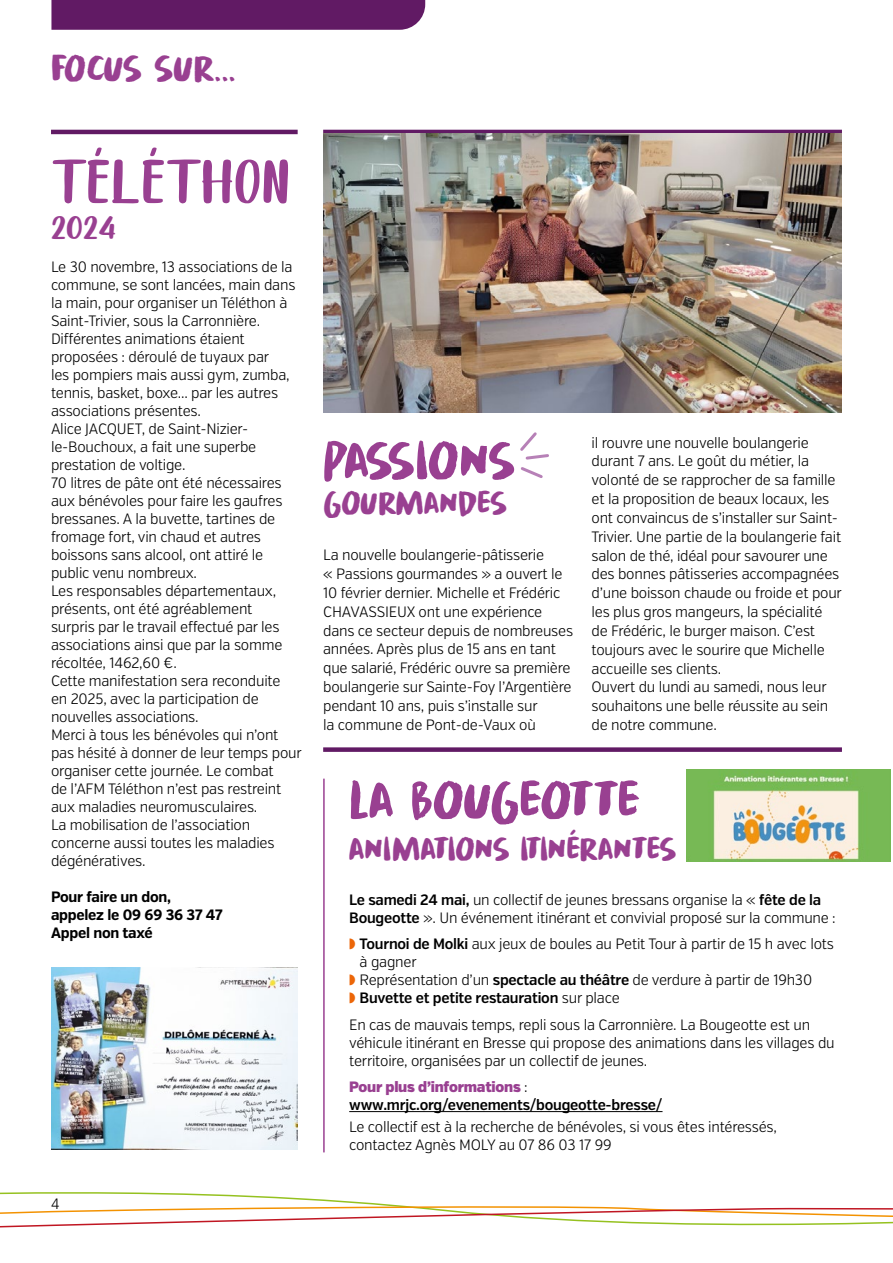
<style>
.page{position:relative;width:893px;height:1263px;background:#fff}
.page>*{position:absolute;margin:0;border:0;box-sizing:border-box;transform-origin:0 0}
.t1{font:58.5px "Chocolate DRINK DEMO";letter-spacing:.01em;color:#994091}
.t2{font:55.5px "Downhill Dive DEMO";letter-spacing:-.02em;color:#994091}
.t3{font:40.5px "Chocolate DRINK DEMO";color:#994091}
.t4{font:39px "Downhill Dive DEMO";letter-spacing:-.02em;color:#994091}
.t5{font:34.5px "Downhill Dive DEMO";letter-spacing:-.005em;color:#994091}
.t6{font:300 15px/18px "Verb Cond";letter-spacing:-.015em;color:#000}
.t7{font:600 15px/18px "Verb Cond";letter-spacing:-.015em;color:#000}
.t8{font:700 15px/18px "Verb Cond";letter-spacing:-.015em;color:#000}
.s1{font-weight:600}
.s2{color:#ec6608}
.s3{font-weight:300}
.s4{font-weight:900;color:#994091}
</style>
<div class="page">
<svg style="left:0;top:1192px;width:233px;height:3px"></svg>
<svg style="left:0;top:1195px;width:893px;height:33px"></svg>
<div style="left:51px;top:0;width:374px;height:30px;background:#611a64"></div>
<svg style="left:323px;top:130px;width:519px;height:4px;fill:#611a64"></svg>
<div style="left:323px;top:747px;width:519px;height:5px;background:#611a64"></div>
<hr style="left:51px;top:130px;width:247px;height:4px;background:#611a64">
<hr style="left:349px;top:1111px;width:313px;height:1px;background:#000">
<hr style="left:323px;top:779px;width:2px;height:373px;background:#994091">
<img style="left:51px;top:967px;width:247px;height:183px">
<svg style="left:520px;top:432px;width:29px;height:46px"></svg>
<img style="left:323px;top:134px;width:519px;height:278px">
<img style="left:687px;top:769px;width:204px;height:92px">
<h3 class="t4" style="left:51px;top:46px;width:186px">Focus sur...</h3>
<h1 class="t1" style="left:51px;top:146px;width:240px">T ÉLÉT HON</h1>
<h3 class="t3" style="left:51px;top:199px;width:67px">2024</h3>
<p class="t6" style="left:51px;top:258px;width:252px">Le 30 novembre, 13 associations de la commune, se sont lancées, main dans la main, pour organiser un Téléthon à Saint-Trivier, sous la Carronnière.<br>Différentes animations étaient proposées : déroulé de tuyaux par<br>les pompiers mais aussi gym, zumba, tennis, basket, boxe... par les autres associations présentes.<br>Alice JACQUET, de Saint-Nizier&shy;le-Bouchoux, a fait une superbe prestation de voltige.<br>70 litres de pâte ont été nécessaires aux bénévoles pour faire les gaufres bressanes. A la buvette, tartines de fromage fort, vin chaud et autres boissons sans alcool, ont attiré le public venu nombreux.<br>Les responsables départementaux, présents, ont été agréablement<br>surpris par le travail effectué par les associations ainsi que par la somme récoltée, 1462,60 €.<br>Cette manifestation sera reconduite<br>en 2025, avec la participation de nouvelles associations.<br>Merci à tous les bénévoles qui n’ont pas hésité à donner de leur temps pour organiser cette journée. Le combat<br>de l’AFM Téléthon n’est pas restreint aux maladies neuromusculaires.<br>La mobilisation de l’association concerne aussi toutes les maladies dégénératives.</p>
<p class="t8" style="left:51px;top:888px;width:173px">Pour faire un don, appelez le 09 69 36 37 47<br>Appel non taxé</p>
<p class="t6" style="left:51px;top:1195px;width:10px">4</p>
<h2 class="t2" style="left:323px;top:429px;width:194px">Passions</h2>
<h3 class="t5" style="left:323px;top:483px;width:185px">gourmandes</h3>
<p class="t6" style="left:323px;top:545px;width:251px;line-height:18.9px">La nouvelle boulangerie-pâtisserie<br>« Passions gourmandes » a ouvert le 10 février dernier. Michelle et Frédéric CHAVASSIEUX ont une expérience dans ce secteur depuis de nombreuses années. Après plus de 15 ans en tant que salarié, Frédéric ouvre sa première boulangerie sur Sainte-Foy l’Argentière pendant 10 ans, puis s’installe sur<br>la commune de Pont-de-Vaux où</p>
<p class="t6" style="left:592px;top:433px;width:252px;line-height:18.9px">il rouvre une nouvelle boulangerie durant 7 ans. Le goût du métier, la volonté de se rapprocher de sa famille et la proposition de beaux locaux, les ont convaincus de s’installer sur Saint-Trivier. Une partie de la boulangerie fait salon de thé, idéal pour savourer une des bonnes pâtisseries accompagnées d’une boisson chaude ou froide et pour les plus gros mangeurs, la spécialité de Frédéric, le burger maison. C’est toujours avec le sourire que Michelle accueille ses clients.<br>Ouvert du lundi au samedi, nous leur souhaitons une belle réussite au sein de notre commune.</p>
<h2 class="t2" style="left:349px;top:768px;width:292px">La Bougeotte</h2>
<h3 class="t5" style="left:349px;top:829px;width:471px">animations itinérantes en Bresse</h3>
<p class="t6" style="left:349px;top:890px;width:488px"><span class="s1">Le samedi 24 mai,</span> un collectif de jeunes bressans organise la « <span class="s1">fête de la<br>Bougeotte</span> ». Un événement itinérant et convivial proposé sur la commune :</p>
<p class="t6" style="left:349px;top:935px;width:486px"><span class="s2">◗</span> <span class="s1">Tournoi de Molki</span> aux jeux de boules au Petit Tour à partir de 15 h avec lots</p>
<p class="t6" style="left:360px;top:953px;width:58px">à gagner</p>
<p class="t6" style="left:349px;top:971px;width:464px"><span class="s2">◗</span> Représentation d’un <span class="s1">spectacle au théâtre</span> de verdure à partir de 19h30</p>
<p class="t7" style="left:349px;top:989px;width:272px"><span class="s2">◗</span> Buvette et petite restauration <span class="s3">sur place</span></p>
<p class="t6" style="left:349px;top:1015px;width:487px">En cas de mauvais temps, repli sous la Carronnière. La Bougeotte est un véhicule itinérant en Bresse qui propose des animations dans les villages du territoire, organisées par un collectif de jeunes.</p>
<p class="t7" style="left:349px;top:1078px;width:315px"><span class="s4">Pour plus d’informations</span> <span class="s3">: </span>www.mrjc.org/evenements/bougeotte-bresse/</p>
<p class="t6" style="left:349px;top:1118px;width:429px">Le collectif est à la recherche de bénévoles, si vous êtes intéressés, contactez Agnès MOLY au 07 86 03 17 99</p>
</div>
